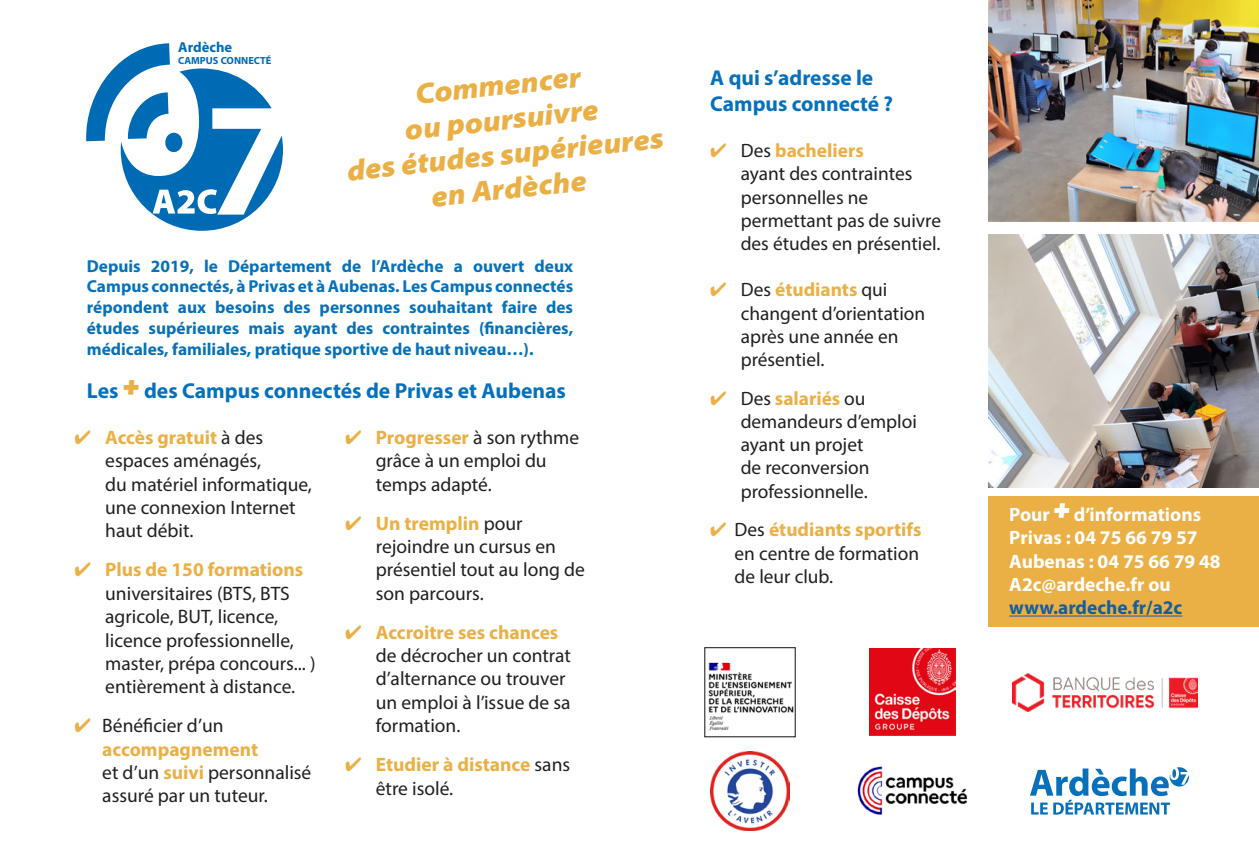
<style>
.page{position:relative;width:1259px;height:851px;background:#fff}
.page>*{position:absolute;margin:0;border:0;box-sizing:border-box;transform-origin:0 0}
.t1{font:italic 29.1px/34.5px "Myriad Variable Concept";color:#ebb045;text-align:center}
.t2{font:700 21.6px/25.8px "Myriad Pro";color:#0671ba}
.t3{font:19.5px/23.4px "Myriad Pro";color:#231f20}
.t4{font:700 19.5px/23.4px "Myriad Pro";color:#ebb045}
.t5{font:19.2px/23.1px "Myriad Pro";color:#231f20}
.t6{font:700 19.2px "Myriad Pro";color:#fff}
.t7{font:700 19.2px "Myriad Pro";color:#175d9e}
.t8{font:700 17.4px/20.7px "Myriad Pro";color:#0671ba;text-align:justify}
.t9{font:700 14.4px "Myriad Pro";color:#006bb5}
.t10{font:700 10.5px "Myriad Pro";color:#006bb5}
.s1{color:#ebb045}
.s2{font-weight:700;color:#ebb045}
.s3{font-weight:400;color:#231f20}
</style>
<div class="page">
<svg style="left:86px;top:43px;width:197px;height:188px"></svg>
<img style="left:988px;top:0;width:271px;height:222px">
<img style="left:988px;top:234px;width:271px;height:253px">
<img style="left:708px;top:662px;width:86px;height:69px">
<div style="left:704px;top:647px;width:92px;height:90px;border:1px solid #231f20"></div>
<svg style="left:1030px;top:767px;width:159px;height:47px"></svg>
<div style="left:988px;top:496px;width:271px;height:130px;background:#ebb045"></div>
<hr style="left:1009px;top:615px;width:173px;height:1px;background:#175d9e">
<img style="left:1012px;top:673px;width:185px;height:38px">
<img style="left:857px;top:766px;width:111px;height:49px">
<img style="left:710px;top:751px;width:80px;height:79px">
<img style="left:869px;top:648px;width:86px;height:87px">
<p class="t9" style="left:178px;top:38px;width:55px">Ardèche</p>
<p class="t10" style="left:178px;top:54px;width:95px">CAMPUS CONNECTÉ</p>
<p class="t1" style="left:338px;top:85px;width:319px;rotate:-6deg">Commencer<br>ou poursuivre<br>des études supérieures en Ardèche</p>
<p class="t8" style="left:87px;top:255px;width:488px">Depuis 2019, le Département de l’Ardèche a ouvert deux Campus connectés, à Privas et à Aubenas. Les Campus connectés répondent aux besoins des personnes souhaitant faire des études supérieures mais ayant des contraintes (financières, médicales, familiales, pratique sportive de haut niveau…).</p>
<p class="t2" style="left:87px;top:376px;width:480px">Les des Campus connectés de Privas et Aubenas</p>
<p class="t3" style="left:105px;top:425px;width:208px;text-indent:-31px"><span class="s1">✔</span> <span class="s2">Accès gratuit</span> à des espaces aménagés,<br>du matériel informatique, une connexion Internet haut débit.</p>
<p class="t3" style="left:105px;top:557px;width:212px;text-indent:-31px"><span class="s1">✔</span> <span class="s2">Plus de 150 formations </span>universitaires (BTS, BTS agricole, BUT, licence, licence professionnelle, master, prépa concours... ) entièrement à distance.</p>
<p class="t3" style="left:102px;top:713px;width:211px;text-indent:-28px"><span class="s1">✔</span> Bénéficier d’un <span class="s2">accompagnement<br></span>et d’un <span class="s2">suivi</span> personnalisé assuré par un tuteur.</p>
<p class="t3" style="left:376px;top:425px;width:205px;text-indent:-31px"><span class="s1">✔</span> <span class="s2">Progresser</span> à son rythme grâce à un emploi du temps adapté.</p>
<p class="t3" style="left:376px;top:511px;width:211px;text-indent:-31px"><span class="s1">✔</span> <span class="s2">Un tremplin</span> pour rejoindre un cursus en présentiel tout au long de son parcours.</p>
<p class="t3" style="left:376px;top:620px;width:197px;text-indent:-31px"><span class="s1">✔</span> <span class="s2">Accroitre ses chances </span>de décrocher un contrat d’alternance ou trouver un emploi à l’issue de sa formation.</p>
<p class="t4" style="left:376px;top:752px;width:196px;text-indent:-31px">✔ Etudier à distance <span class="s3">sans être isolé.</span></p>
<p class="t2" style="left:710px;top:64px;width:184px">A qui s’adresse le<br>Campus connecté ?</p>
<p class="t5" style="left:740px;top:139px;width:202px;text-indent:-30px"><span class="s1">✔</span> Des <span class="s2">bacheliers<br></span>ayant des contraintes personnelles ne permettant pas de suivre des études en présentiel.</p>
<p class="t5" style="left:740px;top:278px;width:186px;text-indent:-30px"><span class="s1">✔</span> Des <span class="s2">étudiants</span> qui changent d’orientation après une année en présentiel.</p>
<p class="t5" style="left:740px;top:386px;width:178px;text-indent:-30px"><span class="s1">✔</span> Des <span class="s2">salariés</span> ou demandeurs d’emploi ayant un projet<br>de reconversion professionnelle.</p>
<p class="t5" style="left:734px;top:518px;width:188px;text-indent:-24px"><span class="s1">✔</span> Des <span class="s2">étudiants sportifs </span>en centre de formation de leur club.</p>
<p class="t6" style="left:1009px;top:502px;width:193px">Pour d’informations</p>
<p class="t6" style="left:1009px;top:525px;width:190px">Privas : 04 75 66 79 57</p>
<p class="t6" style="left:1009px;top:548px;width:213px">Aubenas : 04 75 66 79 48</p>
<p class="t6" style="left:1009px;top:571px;width:163px">A2c@ardeche.fr ou</p>
<p class="t7" style="left:1009px;top:595px;width:174px">www.ardeche.fr/a2c</p>
</div>
